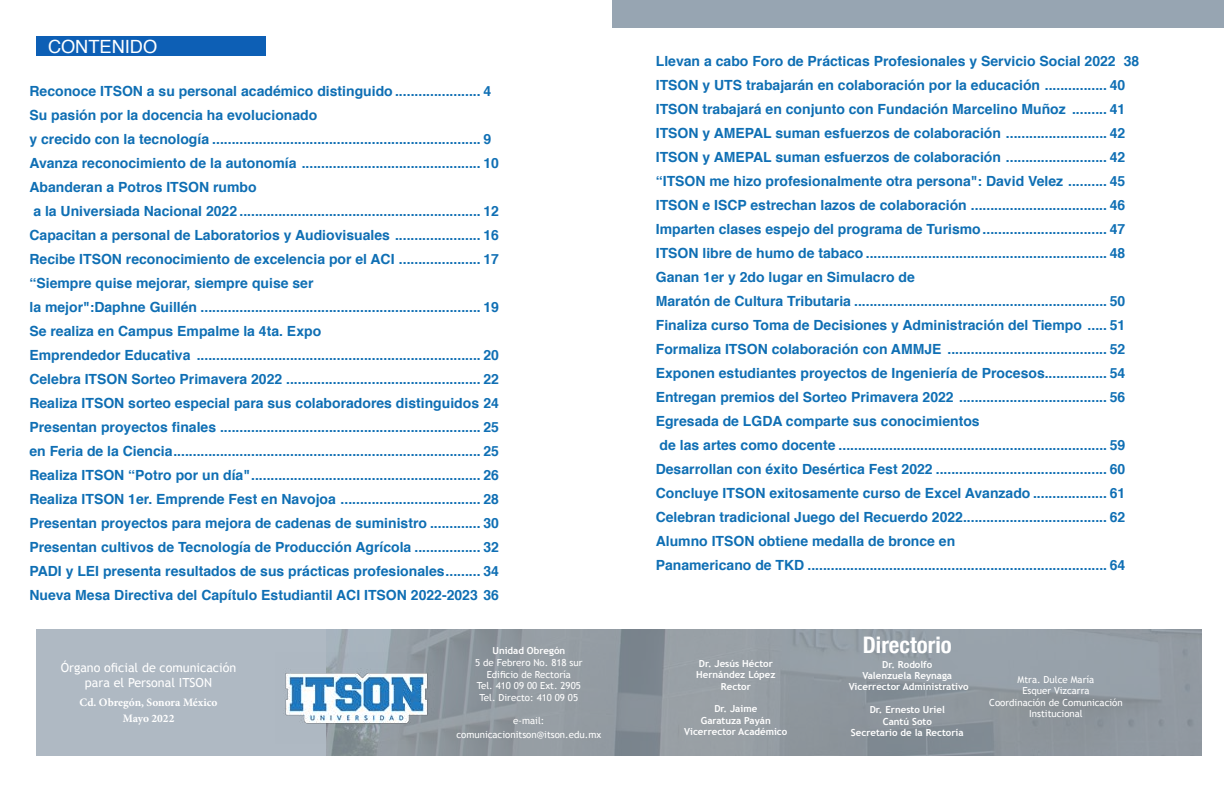
<style>
.page{position:relative;width:1224px;height:792px;background:#fff}
.page>*{position:absolute;margin:0;border:0;box-sizing:border-box;transform-origin:0 0}
.t1{font:700 condensed 22.8px "Helvetica Neue";color:#fff}
.t2{font:18.2px "Helvetica";color:#fff}
.t3{font:700 14px/24px "Helvetica";color:#0f6fb4}
.t4{font:12.5px/14.8px "Trebuchet MS";color:#fff;text-align:center}
.t5{font:700 11.4px/15.9px "Minion Pro";color:#fff;text-align:center}
.t6{font:700 9.7px/11.5px "Trebuchet MS";color:#fff;text-align:center}
.t7{font:9.7px/11.5px "Trebuchet MS";color:#fff;text-align:center}
</style>
<div class="page">
<svg style="left:36px;top:630px;width:1166px;height:126px;background:#98a1a8"></svg>
<img style="left:275px;top:652px;width:163px;height:92px">
<div style="left:36px;top:36px;width:230px;height:20px;background:#0d5fb5"></div>
<div style="left:612px;top:0;width:612px;height:28px;background:#97a5b2"></div>
<h2 class="t2" style="left:48px;top:33px;width:111px">CONTENIDO</h2>
<p class="t3" style="left:29px;top:80px;width:471px">Reconoce ITSON a su personal académico distinguido ...................... 4<br>Su pasión por la docencia ha evolucionado<br>y crecido con la tecnología ..................................................................... 9<br>Avanza reconocimiento de la autonomía .............................................. 10<br>Abanderan a Potros ITSON rumbo<br>a la Universiada Nacional 2022 .............................................................. 12<br>Capacitan a personal de Laboratorios y Audiovisuales ...................... 16<br>Recibe ITSON reconocimiento de excelencia por el ACI ..................... 17 “Siempre quise mejorar, siempre quise ser<br>la mejor":Daphne Guillén ........................................................................ 19<br>Se realiza en Campus Empalme la 4ta. Expo<br>Emprendedor Educativa ......................................................................... 20<br>Celebra ITSON Sorteo Primavera 2022 .................................................. 22<br>Realiza ITSON sorteo especial para sus colaboradores distinguidos 24<br>Presentan proyectos finales ................................................................... 25 en Feria de la Ciencia............................................................................... 25<br>Realiza ITSON “Potro por un día"........................................................... 26<br>Realiza ITSON 1er. Emprende Fest en Navojoa .................................... 28<br>Presentan proyectos para mejora de cadenas de suministro ............. 30<br>Presentan cultivos de Tecnología de Producción Agrícola ................. 32<br>PADI y LEI presenta resultados de sus prácticas profesionales......... 34<br>Nueva Mesa Directiva del Capítulo Estudiantil ACI ITSON 2022-2023 36</p>
<p class="t4" style="left:61px;top:661px;width:177px">Órgano oficial de comunicación para el Personal ITSON</p>
<p class="t5" style="left:80px;top:694px;width:140px">Cd. Obregón, Sonora México<br>Mayo 2022</p>
<p class="t6" style="left:492px;top:645px;width:74px">Unidad Obregón</p>
<p class="t7" style="left:475px;top:657px;width:109px">5 de Febrero No. 818 sur<br>Edificio de Rectoría<br>Tel. 410 09 00 Ext. 2905<br>Tel. Directo: 410 09 05</p>
<p class="t7" style="left:456px;top:714px;width:146px;line-height:13.8px">e-mail: comunicacionitson@itson.edu.mx</p>
<p class="t3" style="left:656px;top:50px;width:485px">Llevan a cabo Foro de Prácticas Profesionales y Servicio Social 2022 38<br>ITSON y UTS trabajarán en colaboración por la educación ................ 40<br>ITSON trabajará en conjunto con Fundación Marcelino Muñoz ......... 41<br>ITSON y AMEPAL suman esfuerzos de colaboración .......................... 42<br>ITSON y AMEPAL suman esfuerzos de colaboración .......................... 42 “ITSON me hizo profesionalmente otra persona": David Velez .......... 45<br>ITSON e ISCP estrechan lazos de colaboración ................................... 46<br>Imparten clases espejo del programa de Turismo................................ 47<br>ITSON libre de humo de tabaco .............................................................. 48<br>Ganan 1er y 2do lugar en Simulacro de<br>Maratón de Cultura Tributaria ................................................................. 50<br>Finaliza curso Toma de Decisiones y Administración del Tiempo ..... 51<br>Formaliza ITSON colaboración con AMMJE ......................................... 52<br>Exponen estudiantes proyectos de Ingeniería de Procesos................ 54<br>Entregan premios del Sorteo Primavera 2022 ...................................... 56<br>Egresada de LGDA comparte sus conocimientos<br>de las artes como docente ..................................................................... 59<br>Desarrollan con éxito Desértica Fest 2022 ............................................ 60<br>Concluye ITSON exitosamente curso de Excel Avanzado ................... 61<br>Celebran tradicional Juego del Recuerdo 2022..................................... 62<br>Alumno ITSON obtiene medalla de bronce en<br>Panamericano de TKD ............................................................................. 64</p>
<p class="t6" style="left:696px;top:657px;width:81px">Dr. Jesús Héctor<br>Hernández López<br>Rector</p>
<p class="t6" style="left:684px;top:703px;width:105px">Dr. Jaime<br>Garatuza Payán<br>Vicerrector Académico</p>
<h1 class="t1" style="left:863px;top:626px;width:90px">Directorio</h1>
<p class="t6" style="left:849px;top:658px;width:121px">Dr. Rodolfo<br>Valenzuela Reynaga<br>Vicerrector Administrativo</p>
<p class="t6" style="left:851px;top:704px;width:114px">Dr. Ernesto Uriel<br>Cantú Soto<br>Secretario de la Rectoría</p>
<p class="t7" style="left:989px;top:674px;width:135px">Mtra. Dulce María<br>Esquer Vizcarra<br>Coordinación de Comunicación<br>Institucional</p>
</div>
